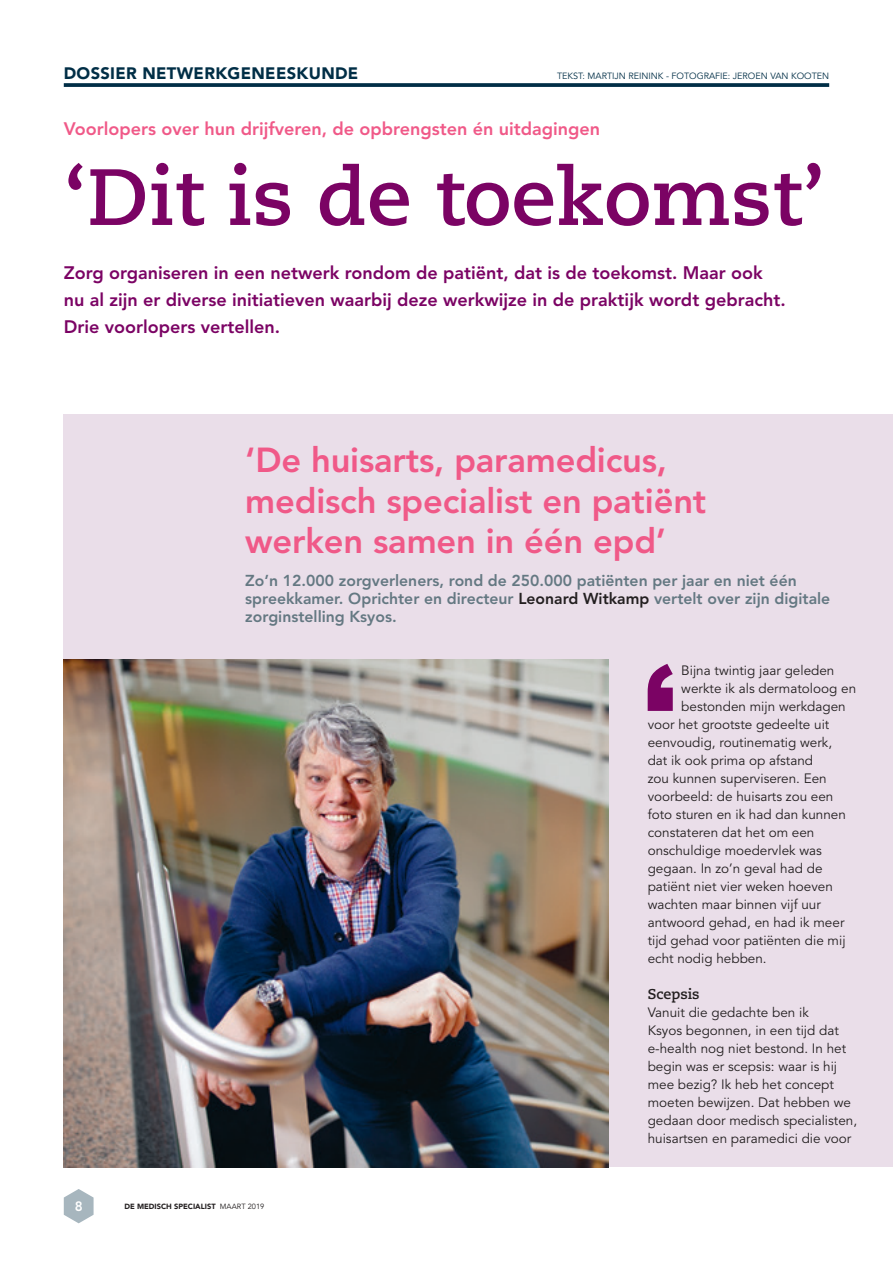
<style>
.page{position:relative;width:893px;height:1263px;background:#fff}
.page>*{position:absolute;margin:0;border:0;box-sizing:border-box;transform-origin:0 0}
.t1{font:700 79.5px "Caecilia";color:#7b0364}
.t2{font:800 34.5px/40.5px "Avenir LT";letter-spacing:-.005em;color:#f05988}
.t3{font:800 18px/27px "Avenir LT";color:#7b0364}
.t4{font:800 18px "Avenir LT";color:#f05988}
.t5{font:900 16.5px "Avenir LT";letter-spacing:.02em;color:#002e46}
.t6{font:800 15.75px/18px "Avenir LT";color:#647882}
.t7{font:700 14.25px "Caecilia";color:#231f20}
.t8{font:13.5px/18px "Avenir";color:#231f20}
.t9{font:800 13.5px "Avenir";color:#fff}
.t10{font:9px "Avenir LT";color:#002e46}
.t11{font:900 7.5px "Avenir LT";color:#231f20}
.s1{color:#231f20}
.s2{font-weight:400}
</style>
<div class="page">
<div style="left:64px;top:415px;width:829px;height:752px;background:#eadee9"></div>
<svg style="left:64px;top:83px;width:765px;height:4px;background:#0f3a51"></svg>
<svg style="left:64px;top:1189px;width:30px;height:34px"></svg>
<img style="left:64px;top:659px;width:544px;height:508px">
<svg style="left:648px;top:664px;width:25px;height:47px"></svg>
<p class="t5" style="left:64px;top:63px;width:296px">DOSSIER NETWERKGENEESKUNDE</p>
<p class="t10" style="left:557px;top:70px;width:274px">TEKST: MARTIJN REININK - FOTOGRAFIE: JEROEN VAN KOOTEN</p>
<h3 class="t4" style="left:64px;top:118px;width:538px">Voorlopers over hun drijfveren, de opbrengsten én uitdagingen</h3>
<h1 class="t1" style="left:64px;top:150px;width:763px">‘Dit is de toekomst’</h1>
<h3 class="t3" style="left:64px;top:259px;width:723px">Zorg organiseren in een netwerk rondom de patiënt, dat is de toekomst. Maar ook nu al zijn er diverse initiatieven waarbij deze werkwijze in de praktijk wordt gebracht.<br>Drie voorlopers vertellen.</h3>
<h2 class="t2" style="left:245px;top:440px;width:463px">‘De huisarts, paramedicus, medisch specialist en patiënt werken samen in één epd’</h2>
<p class="t6" style="left:245px;top:572px;width:586px">Zo’n 12.000 zorgverleners, rond de 250.000 patiënten per jaar en niet één spreekkamer. Oprichter en directeur <span class="s1">Leonard Witkamp</span> vertelt over zijn digitale zorginstelling Ksyos.</p>
<p class="t8" style="left:681px;top:662px;width:155px">Bijna twintig jaar geleden</p>
<p class="t8" style="left:681px;top:680px;width:176px">werkte ik als dermatoloog en</p>
<p class="t8" style="left:681px;top:698px;width:166px">bestonden mijn werkdagen</p>
<p class="t8" style="left:648px;top:716px;width:183px">voor het grootste gedeelte uit</p>
<p class="t8" style="left:648px;top:734px;width:186px">eenvoudig, routinematig werk,</p>
<p class="t8" style="left:648px;top:752px;width:167px">dat ik ook prima op afstand</p>
<p class="t8" style="left:648px;top:770px;width:181px">zou kunnen superviseren. Een</p>
<p class="t8" style="left:648px;top:788px;width:187px">voorbeeld: de huisarts zou een</p>
<p class="t8" style="left:648px;top:806px;width:200px">foto sturen en ik had dan kunnen</p>
<p class="t8" style="left:648px;top:824px;width:168px">constateren dat het om een</p>
<p class="t8" style="left:648px;top:842px;width:176px">onschuldige moedervlek was</p>
<p class="t8" style="left:648px;top:860px;width:176px">gegaan. In zo’n geval had de</p>
<p class="t8" style="left:648px;top:878px;width:187px">patiënt niet vier weken hoeven</p>
<p class="t8" style="left:648px;top:896px;width:175px">wachten maar binnen vijf uur</p>
<p class="t8" style="left:648px;top:914px;width:198px">antwoord gehad, en had ik meer</p>
<p class="t8" style="left:648px;top:932px;width:199px">tijd gehad voor patiënten die mij</p>
<p class="t8" style="left:648px;top:950px;width:121px">echt nodig hebben.</p>
<p class="t7" style="left:648px;top:986px;width:54px">Scepsis</p>
<p class="t8" style="left:648px;top:1004px;width:211px">Vanuit die gedachte ben ik<br>Ksyos begonnen, in een tijd dat e-health nog niet bestond. In het begin was er scepsis: waar is hij mee bezig? Ik heb het concept moeten bewijzen. Dat hebben we gedaan door medisch specialisten, huisartsen en paramedici die voor</p>
<p class="t9" style="left:75px;top:1198px;width:9px">8</p>
<p class="t11" style="left:124px;top:1202px;width:141px">DE MEDISCH SPECIALIST <span class="s2">MAART 2019</span></p>
</div>
